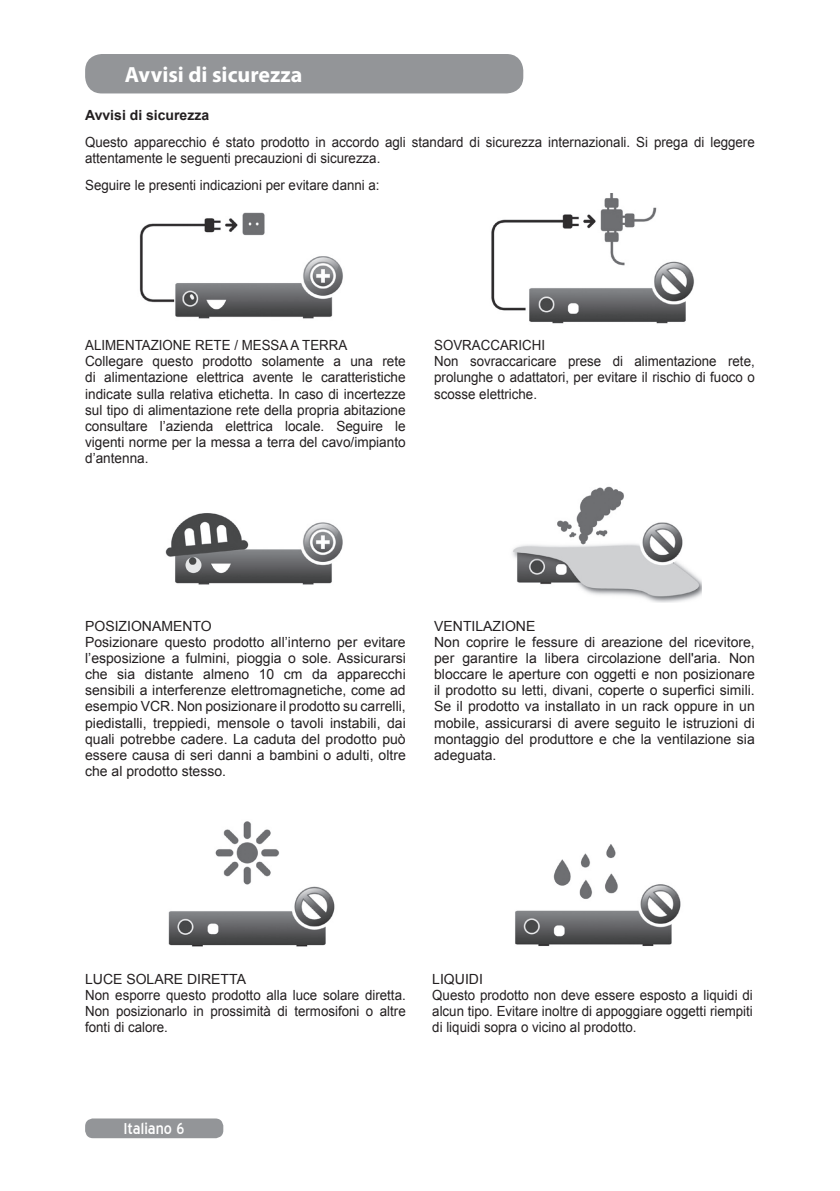
<style>
.page{position:relative;width:840px;height:1191px;background:#fff}
.page>*{position:absolute;margin:0;border:0;box-sizing:border-box;transform-origin:0 0}
.t1{font:700 22px "Myriad Pro";color:#fff}
.t2{font:20px "Blue Highway";color:#fff}
.t3{font:14px/16px "Arial";color:#231f20}
.t4{font:14px/16px "Arial";color:#231f20;scale:.95 1}
.t5{font:700 14px "Arial";color:#231f20}
</style>
<div class="page">
<div style="left:85px;top:1118px;width:138px;height:20px;background:#939598;border-radius:8px"></div>
<div style="left:85px;top:54px;width:438px;height:39px;background:#939598;border-radius:17px"></div>
<img style="left:139px;top:212px;width:204px;height:107px">
<div style="left:174px;top:244px;width:126px;height:25px;background:#fff"></div>
<img style="left:165px;top:513px;width:178px;height:72px">
<img style="left:515px;top:844px;width:166px;height:102px">
<img style="left:168px;top:821px;width:167px;height:126px">
<svg style="left:168px;top:871px;width:44px;height:55px"></svg>
<img style="left:512px;top:486px;width:189px;height:116px">
<img style="left:491px;top:194px;width:203px;height:130px">
<svg style="left:498px;top:249px;width:73px;height:55px"></svg>
<h1 class="t1" style="left:125px;top:60px;width:179px">Avvisi di sicurezza</h1>
<p class="t5" style="left:85px;top:106px;width:125px">Avvisi di sicurezza</p>
<p class="t4" style="left:85px;top:134px;width:706px">Questo apparecchio é stato prodotto in accordo agli standard di sicurezza internazionali. Si prega di leggere attentamente le seguenti precauzioni di sicurezza.</p>
<p class="t4" style="left:85px;top:178px;width:311px">Seguire le presenti indicazioni per evitare danni a:</p>
<p class="t4" style="left:85px;top:338px;width:339px">ALIMENTAZIONE RETE / MESSA A TERRA Collegare questo prodotto solamente a una rete di alimentazione elettrica avente le caratteristiche indicate sulla relativa etichetta. In caso di incertezze sul tipo di alimentazione rete della propria abitazione consultare l’azienda elettrica locale. Seguire le vigenti norme per la messa a terra del cavo/impianto d’antenna.</p>
<p class="t4" style="left:434px;top:338px;width:339px">SOVRACCARICHI<br>Non sovraccaricare prese di alimentazione rete, prolunghe o adattatori, per evitare il rischio di fuoco o scosse elettriche.</p>
<p class="t3" style="left:85px;top:618px;width:322px">POSIZIONAMENTO<br>Posizionare questo prodotto all’interno per evitare l’esposizione a fulmini, pioggia o sole. Assicurarsi che sia distante almeno 10 cm da apparecchi sensibili a interferenze elettromagnetiche, come ad esempio VCR. Non posizionare il prodotto su carrelli, piedistalli, treppiedi, mensole o tavoli instabili, dai quali potrebbe cadere. La caduta del prodotto può essere causa di seri danni a bambini o adulti, oltre che al prodotto stesso.</p>
<p class="t3" style="left:434px;top:618px;width:322px">VENTILAZIONE<br>Non coprire le fessure di areazione del ricevitore, per garantire la libera circolazione dell'aria. Non bloccare le aperture con oggetti e non posizionare il prodotto su letti, divani, coperte o superfici simili.<br>Se il prodotto va installato in un rack oppure in un mobile, assicurarsi di avere seguito le istruzioni di montaggio del produttore e che la ventilazione sia adeguata.</p>
<p class="t3" style="left:85px;top:971px;width:322px">LUCE SOLARE DIRETTA<br>Non esporre questo prodotto alla luce solare diretta.<br>Non posizionarlo in prossimità di termosifoni o altre fonti di calore.</p>
<p class="t3" style="left:432px;top:971px;width:322px">LIQUIDI<br>Questo prodotto non deve essere esposto a liquidi di alcun tipo. Evitare inoltre di appoggiare oggetti riempiti di liquidi sopra o vicino al prodotto.</p>
<h2 class="t2" style="left:124px;top:1120px;width:62px">Italiano 6</h2>
</div>
